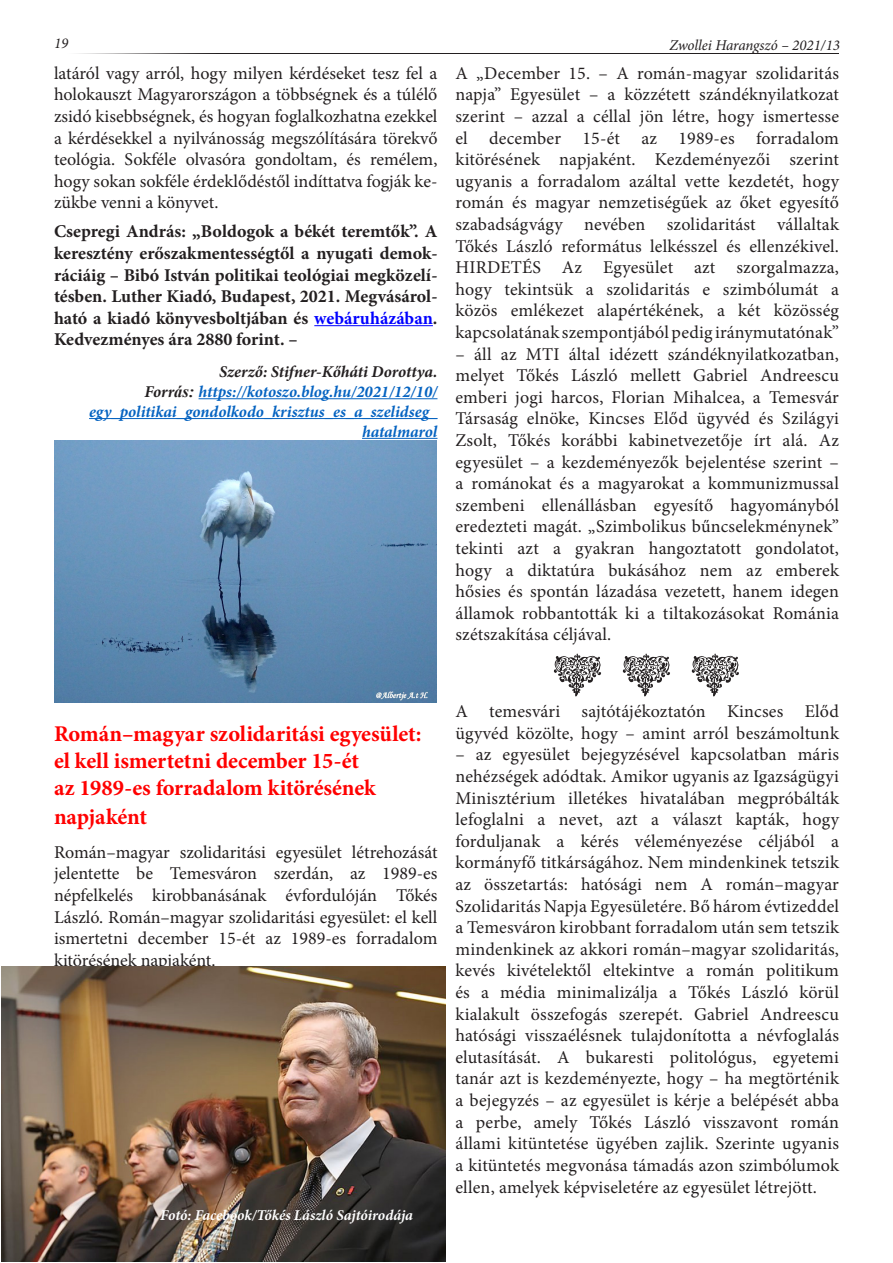
<style>
.page{position:relative;width:893px;height:1263px;background:#fff}
.page>*{position:absolute;margin:0;border:0;box-sizing:border-box;transform-origin:0 0}
.t1{font:62.4px "Kis Miklos";color:#231f20}
.t2{font:700 22.5px/27.6px "Minion Pro";letter-spacing:-.005em;color:#f00}
.t3{font:18px/21.6px "Minion Pro";letter-spacing:.005em;color:#231f20;text-align:justify}
.t4{font:700 18px/21.6px "Minion Pro";color:#231f20;text-align:justify}
.t5{font:italic 700 16.5px/19.8px "Minion Pro";color:#0563c1;text-align:right}
.t6{font:italic 700 16.5px "Minion Pro";color:#231f20}
.t7{font:italic 700 15px "Minion Pro";letter-spacing:-.005em;color:#fff}
.t8{font:italic 15px "Minion Pro";letter-spacing:-.005em;color:#231f20}
.s1{color:#00f}
.s2{color:#231f20}
.s3{font-family:"Times New Roman";color:#231f20}
</style>
<div class="page">
<img style="left:78px;top:53px;width:761px;height:1px">
<hr style="left:314px;top:325px;width:119px;height:1px;background:#00f">
<hr style="left:199px;top:398px;width:238px;height:1px;background:#0563c1">
<hr style="left:89px;top:418px;width:348px;height:1px;background:#0563c1">
<hr style="left:362px;top:438px;width:75px;height:1px;background:#0563c1">
<img style="left:54px;top:440px;width:383px;height:262px">
<img style="left:1px;top:966px;width:444px;height:296px">
<p class="t8" style="left:54px;top:33px;width:16px">19</p>
<p class="t8" style="left:670px;top:35px;width:172px">Zwollei Harangszó – 2021/13</p>
<p class="t3" style="left:54px;top:62px;width:385px">latáról vagy arról, hogy milyen kérdéseket tesz fel a holokauszt Magyarországon a többségnek és a túlélő zsidó kisebbségnek, és hogyan foglalkozhatna ezekkel a kérdésekkel a nyilvánosság megszólítására törekvő teológia. Sokféle olvasóra gondoltam, és remélem, hogy sokan sokféle érdeklődéstől indíttatva fogják ke&shy;zükbe venni a könyvet.</p>
<p class="t4" style="left:54px;top:221px;width:385px">Csepregi András: „Boldogok a békét teremtők”. A keresztény erőszakmentességtől a nyugati demok&shy;ráciáig – Bibó István politikai teológiai megközelí&shy;tésben. Luther Kiadó, Budapest, 2021. Megvásárol&shy;ható a kiadó könyvesboltjában és <span class="s1">webáruházában</span>.<br>Kedvezményes ára 2880 forint. –</p>
<p class="t6" style="left:219px;top:360px;width:220px">Szerző: Stifner-Kőháti Dorottya.</p>
<p class="t5" style="left:89px;top:382px;width:350px"><span class="s2">Forr</span><span class="s3">ás:</span> https://kotoszo.blog.hu/2021/12/10/ egy_politikai_gondolkodo_krisztus_es_a_szelidseg_ hatalmarol</p>
<p class="t3" style="left:455px;top:62px;width:385px">A „December 15. – A román-magyar szolidaritás napja” Egyesület – a közzétett szándéknyilatkozat szerint – azzal a céllal jön létre, hogy ismertesse el december 15-ét az 1989-es forradalom kitörésének napjaként. Kezdeményezői szerint ugyanis a forradalom azáltal vette kezdetét, hogy román és magyar nemzetiségűek az őket egyesítő szabadságvágy nevében szolidaritást vállaltak Tőkés László református lelkésszel és ellenzékivel.<br>HIRDETÉS Az Egyesület azt szorgalmazza, hogy tekintsük a szolidaritás e szimbólumát a közös emlékezet alapértékének, a két közösség kapcsolatának szempontjából pedig iránymutatónak”</p>
<p class="t3" style="left:455px;top:343px;width:385px">– áll az MTI által idézett szándéknyilatkozatban, melyet Tőkés László mellett Gabriel Andreescu emberi jogi harcos, Florian Mihalcea, a Temesvár Társaság elnöke, Kincses Előd ügyvéd és Szilágyi Zsolt, Tőkés korábbi kabinetvezetője írt alá. Az egyesület – a kezdeményezők bejelentése szerint – a románokat és a magyarokat a kommunizmussal szembeni ellenállásban egyesítő hagyományból eredezteti magát. „Szimbolikus bűncselekménynek” tekinti azt a gyakran hangoztatott gondolatot, hogy a diktatúra bukásához nem az emberek hősies és spontán lázadása vezetett, hanem idegen államok robbantották ki a tiltakozásokat Románia szétszakítása céljával.</p>
<p class="t2" style="left:54px;top:720px;width:369px">Román–magyar szolidaritási egyesület: el kell ismertetni december 15-ét<br>az 1989-es forradalom kitörésének napjaként</p>
<p class="t3" style="left:54px;top:841px;width:385px">Román–magyar szolidaritási egyesület létrehozását jelentette be Temesváron szerdán, az 1989-es népfelkelés kirobbanásának évfordulóján Tőkés László. Román–magyar szolidaritási egyesület: el kell ismertetni december 15-ét az 1989-es forradalom kitörésének napjaként.</p>
<p class="t7" style="left:160px;top:1204px;width:254px">Fotó: Facebook/Tőkés László Sajtóirodája</p>
<p class="t1" style="left:553px;top:633px;width:188px">Þ Þ Þ</p>
<p class="t3" style="left:455px;top:701px;width:385px">A temesvári sajtótájékoztatón Kincses Előd ügyvéd közölte, hogy – amint arról beszámoltunk</p>
<p class="t3" style="left:455px;top:744px;width:385px">– az egyesület bejegyzésével kapcsolatban máris nehézségek adódtak. Amikor ugyanis az Igazságügyi Minisztérium illetékes hivatalában megpróbálták lefoglalni a nevet, azt a választ kapták, hogy forduljanak a kérés véleményezése céljából a kormányfő titkárságához. Nem mindenkinek tetszik az összetartás: hatósági nem A román–magyar Szolidaritás Napja Egyesületére. Bő három évtizeddel a Temesváron kirobbant forradalom után sem tetszik mindenkinek az akkori román–magyar szolidaritás, kevés kivételektől eltekintve a román politikum és a média minimalizálja a Tőkés László körül kialakult összefogás szerepét. Gabriel Andreescu hatósági visszaélésnek tulajdonította a névfoglalás elutasítását. A bukaresti politológus, egyetemi tanár azt is kezdeményezte, hogy – ha megtörténik a bejegyzés – az egyesület is kérje a belépését abba a perbe, amely Tőkés László visszavont román állami kitüntetése ügyében zajlik. Szerinte ugyanis a kitüntetés megvonása támadás azon szimbólumok ellen, amelyek képviseletére az egyesület létrejött.</p>
</div>
